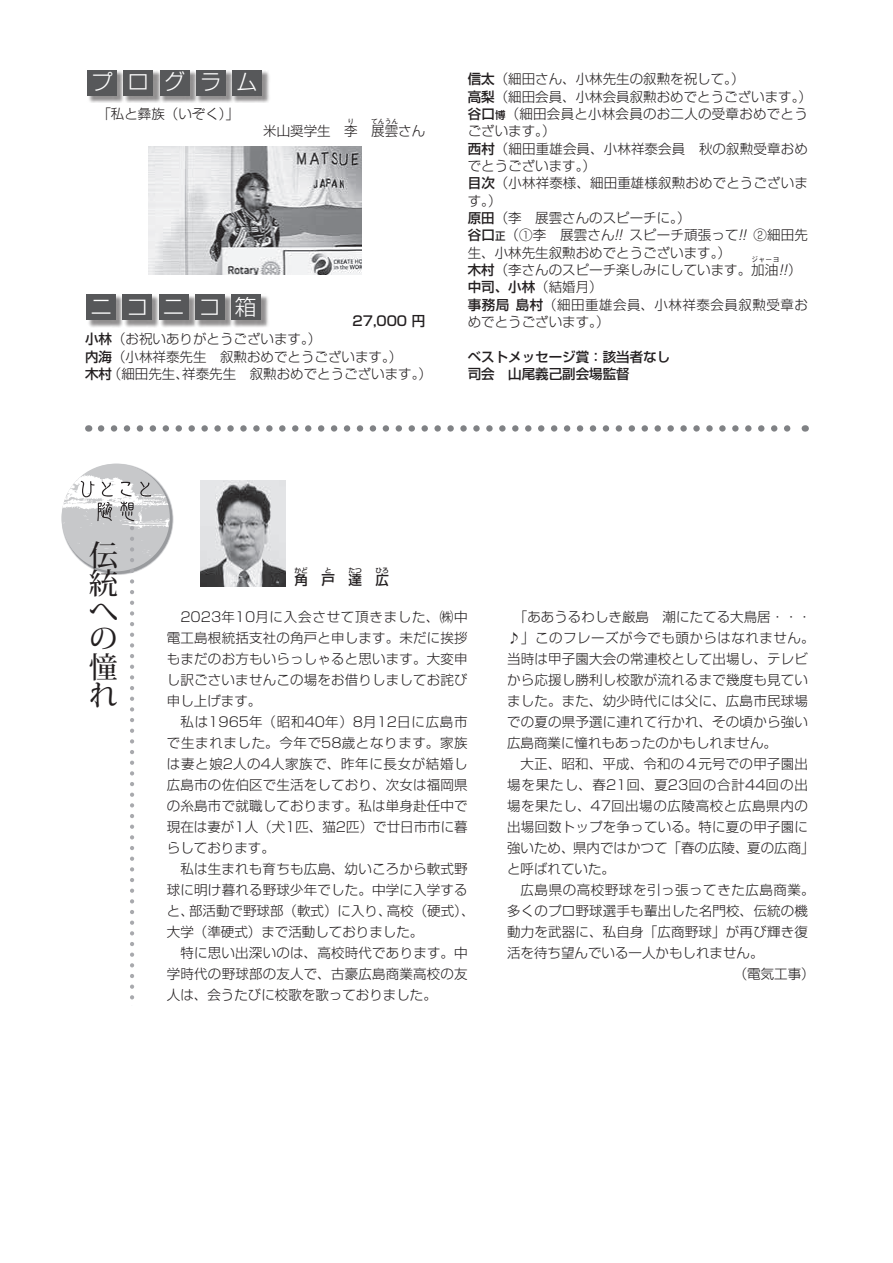
<style>
.page{position:relative;width:893px;height:1263px;background:#fff}
.page>*{position:absolute;margin:0;border:0;box-sizing:border-box;transform-origin:0 0}
.t1{font:500 29.25px/28.2px "Koz Min Pro";color:#231f20;text-align:justify}
.t2{font:300 21.6px "Shin Go Pro";letter-spacing:.675em;color:#fff}
.t3{font:300 21.6px "Shin Go";letter-spacing:.675em;color:#fff}
.t4{font:300 13.5px/21px "Shin Go Pr 6";letter-spacing:.015em;color:#231f20}
.t5{font:300 13.5px/17.4px "Shin Go Pr 6";letter-spacing:.035em;color:#231f20}
.t6{font:500 13.5px/17.4px "Shin Go Pr 6";color:#231f20}
.t7{font:300 13.5px "Shin Go Pr 6";letter-spacing:.04em;color:#231f20}
.t8{font:500 13.5px "Shin Go Pro";color:#231f20}
.t9{font:300 6.75px "Shin Go Pr 6";letter-spacing:.025em;color:#231f20}
.t10{font:500 6.75px "Shin Go Pro";color:#231f20}
.s1{font-weight:500}
.s2{font-weight:500;font-size:10.5px}
</style>
<div class="page">
<img style="left:89px;top:71px;width:34px;height:31px">
<div style="left:87px;top:70px;width:30px;height:26px;background:#57585a"></div>
<img style="left:123px;top:70px;width:36px;height:32px">
<div style="left:124px;top:70px;width:29px;height:26px;background:#57585a"></div>
<img style="left:159px;top:70px;width:36px;height:32px">
<div style="left:160px;top:70px;width:29px;height:26px;background:#57585a"></div>
<img style="left:195px;top:71px;width:36px;height:31px">
<div style="left:196px;top:70px;width:30px;height:26px;background:#57585a"></div>
<img style="left:231px;top:71px;width:38px;height:31px">
<div style="left:232px;top:70px;width:30px;height:26px;background:#57585a"></div>
<img style="left:88px;top:295px;width:34px;height:33px">
<div style="left:86px;top:294px;width:30px;height:26px;background:#57585a"></div>
<img style="left:122px;top:295px;width:36px;height:33px">
<div style="left:122px;top:294px;width:30px;height:26px;background:#57585a"></div>
<img style="left:158px;top:294px;width:36px;height:33px">
<div style="left:159px;top:294px;width:29px;height:26px;background:#57585a"></div>
<img style="left:194px;top:296px;width:36px;height:31px">
<div style="left:195px;top:294px;width:30px;height:26px;background:#57585a"></div>
<img style="left:230px;top:296px;width:38px;height:31px">
<div style="left:231px;top:294px;width:30px;height:26px;background:#57585a"></div>
<svg style="left:101px;top:425px;width:690px;height:7px"></svg>
<img style="left:149px;top:147px;width:212px;height:127px">
<img style="left:201px;top:480px;width:85px;height:107px">
<div style="left:62px;top:464px;width:108px;height:107px;background:#c7c8ca;border-radius:50%"></div>
<svg style="left:62px;top:474px;width:109px;height:526px"></svg>
<h2 class="t2" style="left:91px;top:65px;width:168px">プログラム</h2>
<p class="t4" style="left:97px;top:102px;width:143px">「私と彝族（いぞく）」</p>
<p class="t9" style="left:348px;top:115px;width:8px">り</p>
<p class="t9" style="left:371px;top:115px;width:29px">てんうん</p>
<p class="t4" style="left:263px;top:119px;width:163px">米山奨学生　李　展雲さん</p>
<h2 class="t3" style="left:90px;top:293px;width:168px">ニコニコ箱</h2>
<p class="t6" style="left:352px;top:312px;width:74px">27,000 円</p>
<p class="t4" style="left:85px;top:329px;width:348px;line-height:17.4px"><span class="s1">小林</span>（お祝いありがとうございます。）<br><span class="s1">内海</span>（小林祥泰先生　叙勲おめでとうございます。）<br><span class="s1">木村</span>（細田先生、祥泰先生　叙勲おめでとうございます。）</p>
<p class="t4" style="left:468px;top:69px;width:346px;line-height:17.4px"><span class="s1">信太</span>（細田さん、小林先生の叙勲を祝して。）<br><span class="s1">高梨</span>（細田会員、小林会員叙勲おめでとうございます。）<span class="s1">谷口</span><span class="s2">博</span>（細田会員と小林会員のお二人の受章おめでとうございます。）<br><span class="s1">西村</span>（細田重雄会員、小林祥泰会員　秋の叙勲受章おめでとうございます。）<br><span class="s1">目次</span>（小林祥泰様、細田重雄様叙勲おめでとうございます。）<br><span class="s1">原田</span>（李　展雲さんのスピーチに。）<br><span class="s1">谷口</span><span class="s2">正</span>（①李　展雲さん!! スピーチ頑張って!! ②細田先生、小林先生叙勲おめでとうございます。）<br><span class="s1">木村</span>（李さんのスピーチ楽しみにしています。加油!!）</p>
<p class="t9" style="left:751px;top:254px;width:30px">ジャーヨ</p>
<p class="t5" style="left:468px;top:277px;width:342px"><span class="s1">中司、小林</span>（結婚月）<br><span class="s1">事務局島村</span>（細田重雄会員、小林祥泰会員叙勲受章おめでとうございます。）</p>
<p class="t6" style="left:468px;top:347px;width:204px">ベストメッセージ賞：該当者なし司会　山尾義己副会場監督</p>
<h1 class="t1" style="left:89px;top:540px;width:30px">伝統への憧れ</h1>
<p class="t10" style="left:294px;top:564px;width:15px">かど</p>
<p class="t10" style="left:325px;top:564px;width:8px">と</p>
<p class="t10" style="left:348px;top:564px;width:15px">たつ</p>
<p class="t10" style="left:375px;top:564px;width:15px">ひろ</p>
<p class="t8" style="left:294px;top:569px;width:96px">角　戸　達　広</p>
<p class="t4" style="left:167px;top:605px;width:302px;text-align:justify;text-indent:14px">2023年10月に入会させて頂きました、㈱中電工島根統括支社の角戸と申します。未だに挨拶もまだのお方もいらっしゃると思います。大変申し訳ごさいませんこの場をお借りしましてお詫び申し上げます。</p>
<p class="t4" style="left:167px;top:710px;width:302px;text-align:justify;text-indent:14px">私は1965年（昭和40年）8月12日に広島市で生まれました。今年で58歳となります。家族は妻と娘2人の4人家族で、昨年に長女が結婚し広島市の佐伯区で生活をしており、次女は福岡県の糸島市で就職しております。私は単身赴任中で現在は妻が1人（犬1匹、猫2匹）で廿日市市に暮らしております。</p>
<p class="t4" style="left:167px;top:857px;width:309px;text-indent:14px">私は生まれも育ちも広島、幼いころから軟式野球に明け暮れる野球少年でした。中学に入学すると、部活動で野球部（軟式）に入り、高校（硬式）、大学（準硬式）まで活動しておりました。</p>
<p class="t4" style="left:167px;top:941px;width:302px;text-align:justify;text-indent:14px">特に思い出深いのは、高校時代であります。中学時代の野球部の友人で、古豪広島商業高校の友人は、会うたびに校歌を歌っておりました。</p>
<p class="t4" style="left:507px;top:605px;width:309px;text-indent:7px">「ああうるわしき厳島　潮にたてる大鳥居・・・♪」このフレーズが今でも頭からはなれません。当時は甲子園大会の常連校として出場し、テレビから応援し勝利し校歌が流れるまで幾度も見ていました。また、幼少時代には父に、広島市民球場での夏の県予選に連れて行かれ、その頃から強い広島商業に憧れもあったのかもしれません。</p>
<p class="t4" style="left:507px;top:752px;width:309px;text-indent:14px">大正、昭和、平成、令和の４元号での甲子園出場を果たし、春21回、夏23回の合計44回の出場を果たし、47回出場の広陵高校と広島県内の出場回数トップを争っている。特に夏の甲子園に強いため、県内ではかつて「春の広陵、夏の広商」と呼ばれていた。</p>
<p class="t7" style="left:521px;top:879px;width:296px">広島県の高校野球を引っ張ってきた広島商業。</p>
<p class="t4" style="left:507px;top:899px;width:302px">多くのプロ野球選手も輩出した名門校、伝統の機</p>
<p class="t4" style="left:507px;top:920px;width:302px">動力を武器に、私自身「広商野球」が再び輝き復</p>
<p class="t4" style="left:507px;top:941px;width:258px">活を待ち望んでいる一人かもしれません。</p>
<p class="t4" style="left:734px;top:962px;width:82px">（電気工事）</p>
</div>
